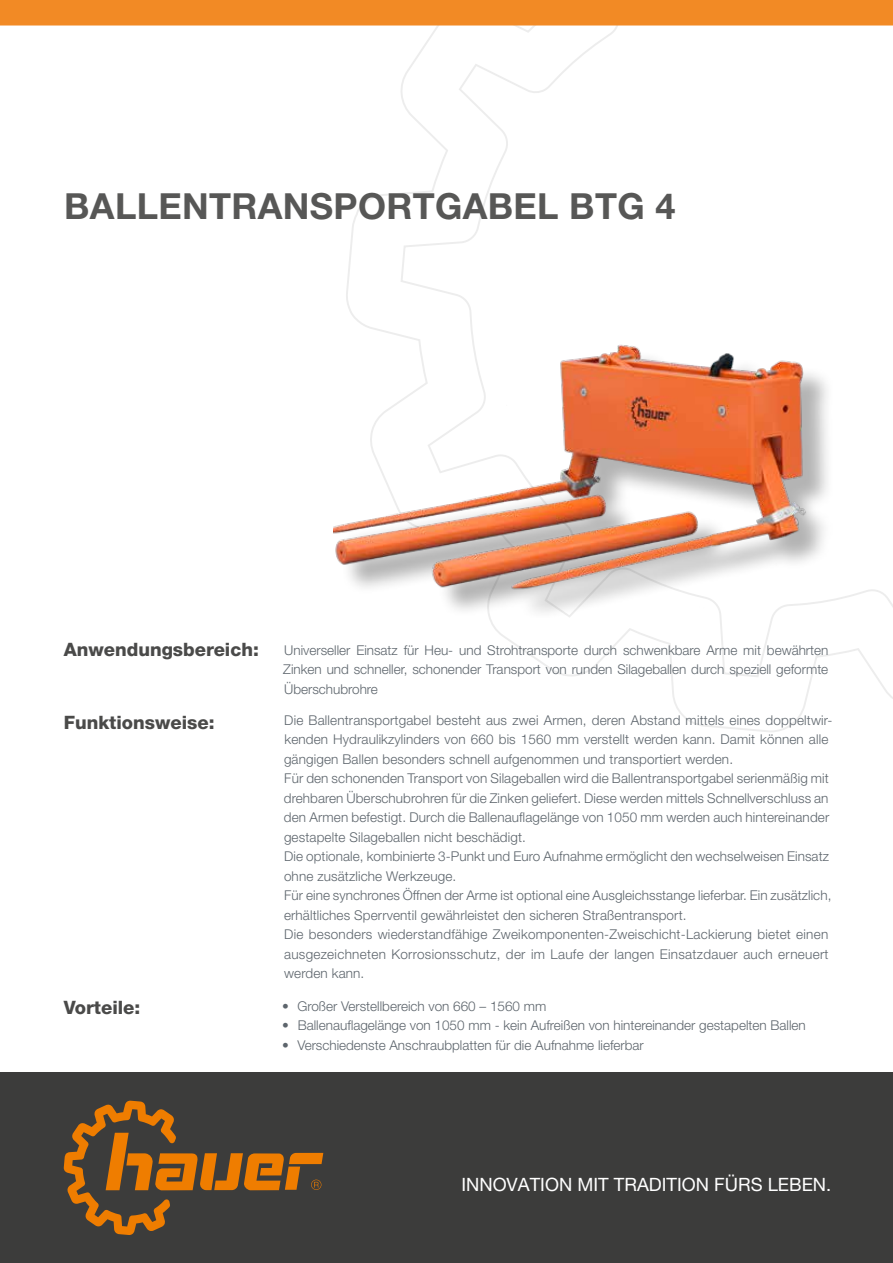
<style>
.page{position:relative;width:893px;height:1263px;background:#fff}
.page>*{position:absolute;margin:0;border:0;box-sizing:border-box;transform-origin:0 0}
.t1{font:700 36px "Helvetica Neue LT Pro";letter-spacing:.01em;color:#575756}
.t2{font:800 18.45px "Helvetica Neue LT Pro";color:#4a4a49}
.t3{font:18.45px "Helvetica Neue LT Pro";color:#fff}
.t4{font:300 13.5px/19.5px "Helvetica Neue LT Pro";letter-spacing:.01em;color:#5d656c;text-align:justify}
</style>
<div class="page">
<svg style="left:346px;top:26px;width:547px;height:706px"></svg>
<div style="left:0;top:1073px;width:893px;height:190px;background:#3c3c3b"></div>
<div style="left:0;top:0;width:893px;height:26px;background:#f28a25"></div>
<svg style="left:64px;top:1100px;width:259px;height:135px"></svg>
<div style="left:338px;top:350px;width:499px;height:271px;background:#fff"></div>
<img style="left:333px;top:310px;width:525px;height:302px">
<h1 class="t1" style="left:64px;top:184px;width:613px">BALLENTRANSPORTGABEL BTG 4</h1>
<h2 class="t2" style="left:64px;top:638px;width:197px">Anwendungsbereich:</h2>
<h2 class="t2" style="left:64px;top:712px;width:152px">Funktionsweise:</h2>
<h2 class="t2" style="left:64px;top:997px;width:78px">Vorteile:</h2>
<p class="t4" style="left:283px;top:640px;width:547px">Universeller Einsatz für Heu- und Strohtransporte durch schwenkbare Arme mit bewährten Zinken und schneller, schonender Transport von runden Silageballen durch speziell geformte Überschubrohre</p>
<p class="t4" style="left:284px;top:710px;width:550px;text-align:left">Die Ballentransportgabel besteht aus zwei Armen, deren Abstand mittels eines doppeltwir&shy;kenden Hydraulikzylinders von 660 bis 1560 mm verstellt werden kann. Damit können alle gängigen Ballen besonders schnell aufgenommen und transportiert werden.<br>Für den schonenden Transport von Silageballen wird die Ballentransportgabel serienmäßig mit drehbaren Überschubrohren für die Zinken geliefert. Diese werden mittels Schnellverschluss an den Armen befestigt. Durch die Ballenauflagelänge von 1050 mm werden auch hintereinander gestapelte Silageballen nicht beschädigt.<br>Die optionale, kombinierte 3-Punkt und Euro Aufnahme ermöglicht den wechselweisen Einsatz ohne zusätzliche Werkzeuge.<br>Für eine synchrones Öffnen der Arme ist optional eine Ausgleichsstange lieferbar. Ein zusätzlich, erhältliches Sperrventil gewährleistet den sicheren Straßentransport.<br>Die besonders wiederstandfähige Zweikomponenten-Zweischicht-Lackierung bietet einen ausgezeichneten Korrosionsschutz, der im Laufe der langen Einsatzdauer auch erneuert werden kann.</p>
<p class="t4" style="left:282px;top:996px;width:266px">• Großer Verstellbereich von 660 – 1560 mm</p>
<p class="t4" style="left:282px;top:1015px;width:525px">• Ballenauflagelänge von 1050 mm - kein Aufreißen von hintereinander gestapelten Ballen</p>
<p class="t4" style="left:282px;top:1035px;width:363px">• Verschiedenste Anschraubplatten für die Aufnahme lieferbar</p>
<h2 class="t3" style="left:461px;top:1173px;width:371px">INNOVATION MIT TRADITION FÜRS LEBEN.</h2>
</div>
